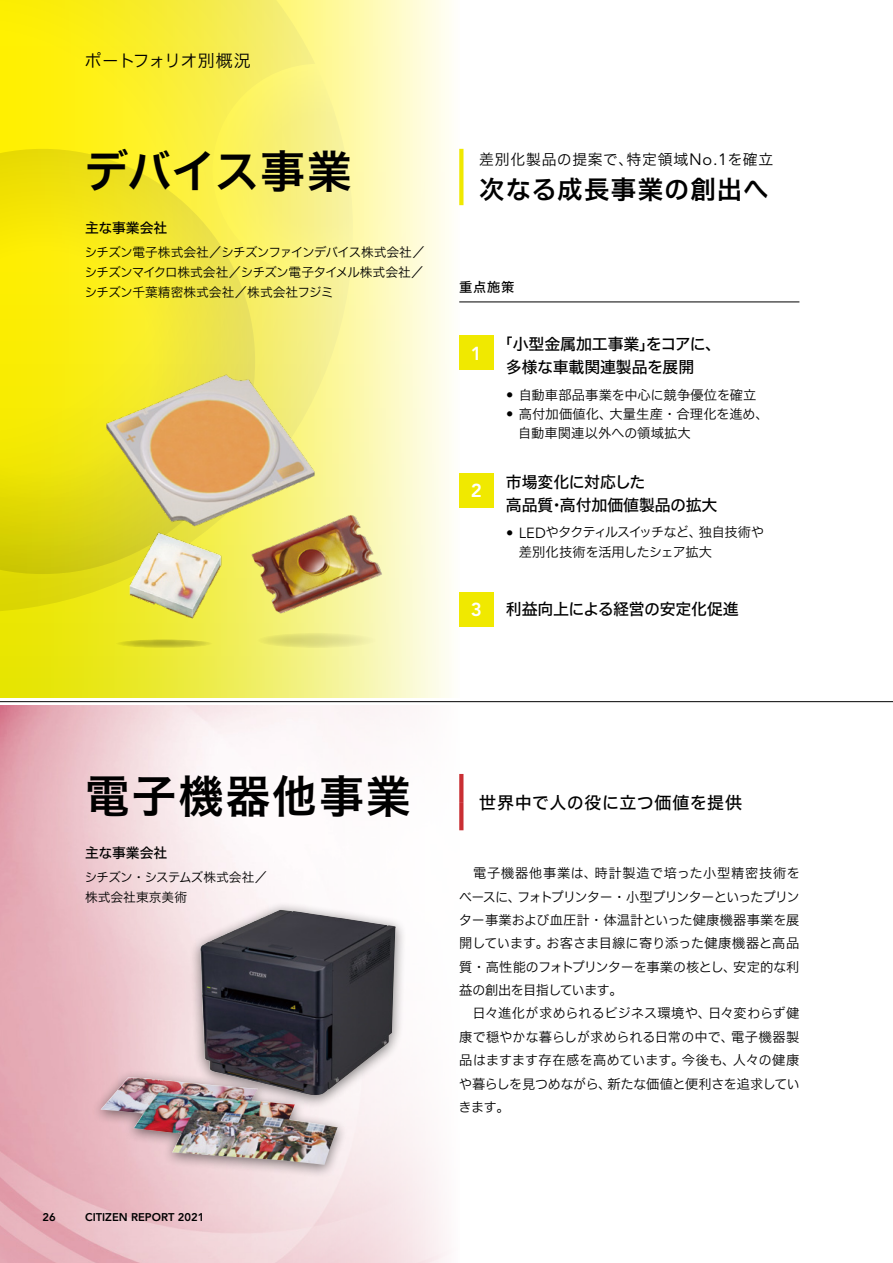
<style>
.page{position:relative;width:893px;height:1263px;background:#fff}
.page>*{position:absolute;margin:0;border:0;box-sizing:border-box;transform-origin:0 0}
.t1{font:44.7px "Hira Kaku Std W6";letter-spacing:.05em;color:#000}
.t2{font:44.7px "Hira Kak ADK Std W6";color:#000}
.t3{font:25.5px "Hira Kaku Std W6";letter-spacing:.05em;color:#000}
.t4{font:800 18.75px "Avenir LT Std";color:#fff}
.t5{font:16.95px "Hira Kaku Std W5";letter-spacing:.05em;color:#000}
.t6{font:16.95px "Hira Kak ADK Std W3";letter-spacing:-.035em;color:#000}
.t7{font:15.9px/23.4px "Hiragino UD Sans F Std N W5";letter-spacing:-.01em;color:#000}
.t8{font:14.85px "Hira Kaku Std W3";letter-spacing:.05em;color:#000}
.t9{font:13.8px "Hira Kaku Std W5";color:#000}
.t10{font:13.35px/23.4px "Hira Kaku Std W3";letter-spacing:.01em;color:#000}
.t11{font:13.35px/23.4px "Hira Kak ADK Std W3";letter-spacing:-.045em;color:#000}
.t12{font:13.35px "Hira Kaku Std W3";letter-spacing:.05em;color:#000}
.t13{font:13.35px "Hira Kak ADK Std W3";letter-spacing:-.075em;color:#000}
.t14{font:13.35px "Hira Kaku Std W5";color:#000}
.t15{font:12.75px/19.6px "Hira Kak ADK Std W3";letter-spacing:-.05em;color:#000}
.t16{font:12.75px "Hira Kaku Std W3";color:#000}
.t17{font:800 11.1px "Avenir LT Std";color:#000}
.s1{font-family:"Hira Kaku Std W3"}
.s2{font-family:"Hira Kaku Std W6"}
.s3{font-family:"Hira Kak ADK Std W5"}
.s4{font-family:"Hira Kak ADK Std W3"}
.s5{font-family:"Avenir LT Std";font-size:16.35px}
.s6{font-family:"Hira Kak ADK Std W6"}
.s7{font-family:"Avenir LT Std";font-size:14.55px}
</style>
<div class="page">
<svg style="left:0;top:0;width:451px;height:697px;background:#f8f6a4"></svg>
<svg style="left:0;top:0;width:353px;height:612px;background:#f8ee42"></svg>
<svg style="left:0;top:149px;width:255px;height:425px;background:#f1e61d"></svg>
<div style="left:213px;top:64px;width:212px;height:212px;background:linear-gradient(to right,#faf048,#fefbda);border-radius:50%"></div>
<hr style="left:0;top:701px;width:893px;height:1px;background:#000">
<div style="left:459px;top:336px;width:34px;height:34px;background:#f0e900"></div>
<div style="left:459px;top:474px;width:34px;height:34px;background:#f0e900"></div>
<div style="left:459px;top:592px;width:34px;height:34px;background:#f0e900"></div>
<hr style="left:459px;top:302px;width:340px;height:1px;background:#000">
<img style="left:96px;top:347px;width:231px;height:209px">
<svg style="left:459px;top:774px;width:4px;height:28px"></svg>
<svg style="left:459px;top:802px;width:4px;height:28px"></svg>
<svg style="left:459px;top:149px;width:4px;height:28px"></svg>
<svg style="left:459px;top:177px;width:4px;height:28px"></svg>
<svg style="left:116px;top:639px;width:97px;height:9px"></svg>
<svg style="left:257px;top:633px;width:120px;height:15px"></svg>
<img style="left:122px;top:512px;width:144px;height:128px">
<img style="left:238px;top:496px;width:144px;height:142px">
<div style="left:90px;top:901px;width:317px;height:277px;background:#000;opacity:.5"></div>
<img style="left:101px;top:910px;width:295px;height:255px">
<p class="t6" style="left:85px;top:50px;width:167px">ポートフォリオ<span class="s1">別概況</span></p>
<h1 class="t2" style="left:85px;top:142px;width:269px">デバイス<span class="s2">事業</span></h1>
<p class="t9" style="left:85px;top:218px;width:84px">主<span class="s3">な</span>事業会社</p>
<p class="t15" style="left:85px;top:242px;width:342px">シチズン<span class="s1">電子株式会社／</span>シチズンファインデバイス<span class="s1">株式会社／</span>シチズンマイクロ<span class="s1">株式会社／</span>シチズン<span class="s1">電子</span>タイメル<span class="s1">株式会社／</span></p>
<p class="t16" style="left:85px;top:282px;width:250px"><span class="s4">シチズン</span>千葉精密株式会社／株式会社<span class="s4">フジミ</span></p>
<p class="t8" style="left:479px;top:148px;width:296px">差別化製品<span class="s4">の</span>提案<span class="s4">で</span>、特定領域<span class="s5">No.1</span><span class="s4">を</span>確立</p>
<h2 class="t3" style="left:479px;top:170px;width:290px">次<span class="s6">なる</span>成長事業<span class="s6">の</span>創出<span class="s6">へ</span></h2>
<p class="t14" style="left:459px;top:277px;width:57px">重点施策</p>
<h3 class="t4" style="left:471px;top:342px;width:13px">1</h3>
<p class="t7" style="left:506px;top:331px;width:217px;text-indent:-9px">「小型金属加工事業」をコアに、多様な車載関連製品を展開</p>
<p class="t10" style="left:506px;top:383px;width:252px"><span class="s7">•</span> 自動車部品事業<span class="s4">を</span>中心<span class="s4">に</span>競争優位<span class="s4">を</span>確立</p>
<p class="t10" style="left:518px;top:404px;width:252px;line-height:19.2px;text-indent:-12px"><span class="s7">•</span> 高付加価値化、大量生産・合理化<span class="s4">を</span>進<span class="s4">め</span>、自動車関連以外<span class="s4">への</span>領域拡大</p>
<h3 class="t4" style="left:471px;top:480px;width:13px">2</h3>
<p class="t7" style="left:506px;top:469px;width:213px">市場変化に対応した<br>高品質・高付加価値製品の拡大</p>
<p class="t13" style="left:506px;top:524px;width:260px"><span class="s7">• LED</span>やタクティルスイッチなど<span class="s1">、独自技術</span>や</p>
<p class="t10" style="left:519px;top:540px;width:195px">差別化技術<span class="s4">を</span>活用<span class="s4">したシェア</span>拡大</p>
<h3 class="t4" style="left:471px;top:598px;width:13px">3</h3>
<p class="t7" style="left:506px;top:597px;width:234px">利益向上による経営の安定化促進</p>
<h1 class="t1" style="left:85px;top:762px;width:327px">電子機器他事業</h1>
<p class="t9" style="left:85px;top:843px;width:84px">主<span class="s3">な</span>事業会社</p>
<p class="t15" style="left:85px;top:867px;width:184px">シチズン<span class="s1">・</span>システムズ<span class="s1">株式会社／</span></p>
<p class="t16" style="left:85px;top:887px;width:104px">株式会社東京美術</p>
<p class="t17" style="left:43px;top:1211px;width:15px">26</p>
<p class="t17" style="left:85px;top:1211px;width:121px">CITIZEN REPORT 2021</p>
<p class="t5" style="left:479px;top:789px;width:264px">世界中<span class="s3">で</span>人<span class="s3">の</span>役<span class="s3">に</span>立<span class="s3">つ</span>価値<span class="s3">を</span>提供</p>
<p class="t12" style="left:459px;top:863px;width:342px">　電子機器他事業<span class="s4">は</span>、時計製造<span class="s4">で</span>培<span class="s4">った</span>小型精密技術<span class="s4">を</span></p>
<p class="t11" style="left:459px;top:884px;width:342px">ベースに<span class="s1">、</span>フォトプリンター<span class="s1">・小型</span>プリンターといったプリン</p>
<p class="t10" style="left:459px;top:908px;width:342px"><span class="s4">ター</span>事業<span class="s4">および</span>血圧計・体温計<span class="s4">といった</span>健康機器事業<span class="s4">を</span>展開<span class="s4">しています</span>。<span class="s4">お</span>客<span class="s4">さま</span>目線<span class="s4">に</span>寄<span class="s4">り</span>添<span class="s4">った</span>健康機器<span class="s4">と</span>高品</p>
<p class="t11" style="left:459px;top:955px;width:342px"><span class="s1">質・高性能</span>のフォトプリンターを<span class="s1">事業</span>の<span class="s1">核</span>とし<span class="s1">、安定的</span>な<span class="s1">利益</span>の<span class="s1">創出</span>を<span class="s1">目指</span>しています<span class="s1">。</span></p>
<p class="t10" style="left:459px;top:1001px;width:342px;text-align:justify">　日々進化<span class="s4">が</span>求<span class="s4">められるビジネス</span>環境<span class="s4">や</span>、日々変<span class="s4">わらず</span>健康<span class="s4">で</span>穏<span class="s4">やかな</span>暮<span class="s4">らしが</span>求<span class="s4">められる</span>日常<span class="s4">の</span>中<span class="s4">で</span>、電子機器製品<span class="s4">はますます</span>存在感<span class="s4">を</span>高<span class="s4">めています</span>。今後<span class="s4">も</span>、人々<span class="s4">の</span>健康</p>
<p class="t11" style="left:459px;top:1072px;width:342px">や<span class="s1">暮</span>らしを<span class="s1">見</span>つめながら<span class="s1">、新</span>たな<span class="s1">価値</span>と<span class="s1">便利</span>さを<span class="s1">追求</span>していきます<span class="s1">。</span></p>
</div>
